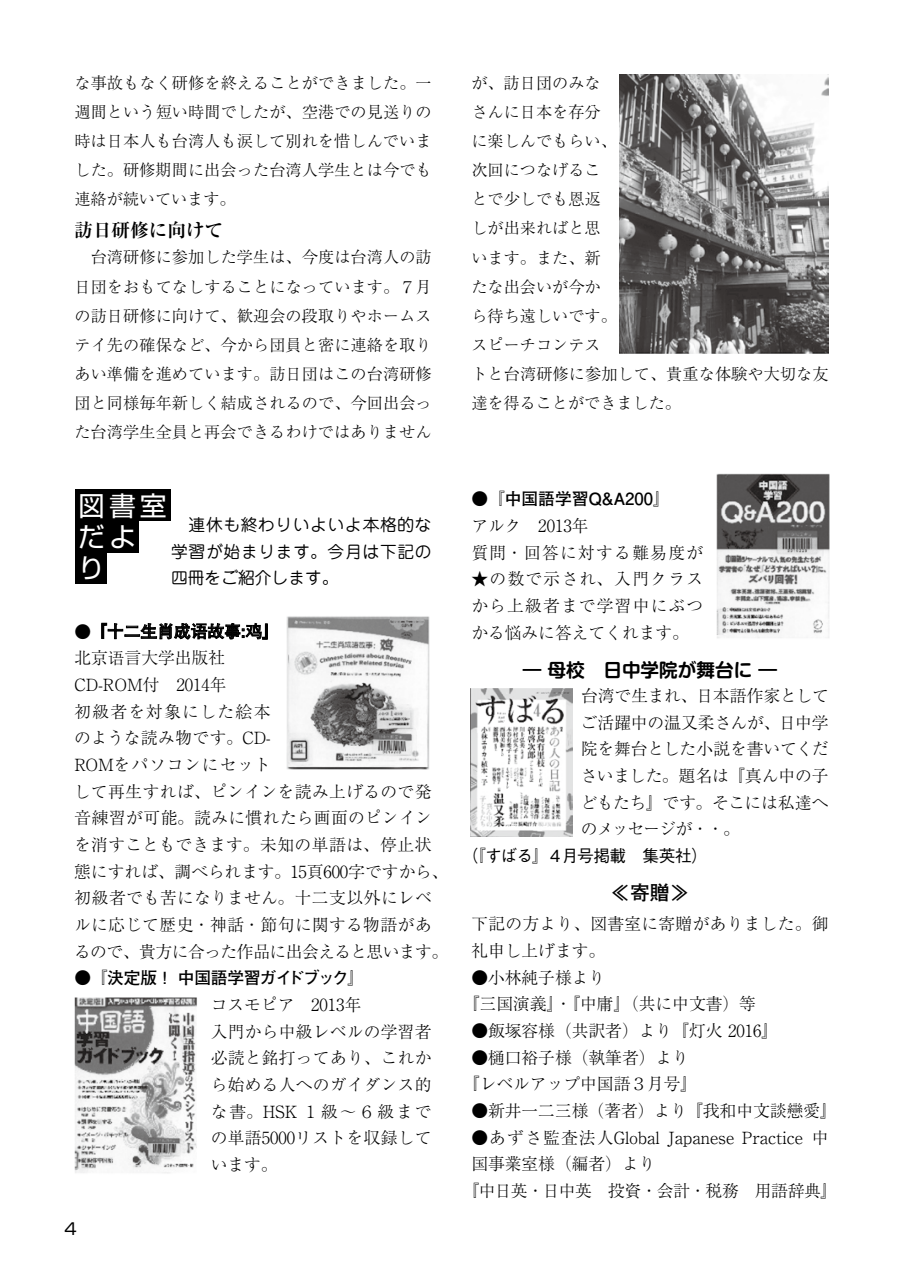
<style>
.page{position:relative;width:903px;height:1275px;background:#fff}
.page>*{position:absolute;margin:0;border:0;box-sizing:border-box;transform-origin:0 0}
.t1{font:26.95px/30.6px "Shin Go Pr 6 N";color:#fff}
.t2{font:700 19.78px "Futo Go B101 Pr 6 N";color:#000}
.t3{font:700 18.55px "Shin M Go Pr 6 N De";color:#000}
.t4{font:700 18.55px "Ryumin Pr 6 N";color:#000}
.t5{font:300 16.8px/26.6px "Ryumin Pr 6 N";color:#000}
.t6{font:16.8px/26.6px "Jun 201 Pro";letter-spacing:.04em;color:#000;text-align:justify}
.t7{font:300 16.8px/26.6px "Ryumin Pr 6 N";letter-spacing:.02em;color:#000}
.t8{font:700 16.8px "Futo Go B101 Pr 6 N";color:#000}
.t9{font:300 16.8px "Ryumin Pr 6 N";letter-spacing:-.025em;color:#000}
.t10{font:300 16.8px/26.6px "Ryumin Pr 6 N";letter-spacing:.075em;color:#000}
.t11{font:700 16.8px "Futo Go B101 Pr 6 N";letter-spacing:-.035em;color:#000}
.t12{font:500 16.8px "Gothic BBB Pr 6 N";letter-spacing:-.045em;color:#000}
.t13{font:300 16.1px/29.2px "Ryumin Pr 6 N";letter-spacing:.005em;color:#000;text-align:justify}
.t14{font:16.1px "Shin Go Pr 6 N";color:#000}
.s1{font-family:"Sim Hei";font-weight:400}
.s2{font-family:"Sim Sun";font-weight:400}
</style>
<div class="page">
<img style="left:619px;top:74px;width:209px;height:279px">
<svg style="left:101px;top:623px;width:167px;height:17px"></svg>
<div style="left:75px;top:489px;width:96px;height:32px;background:#000"></div>
<div style="left:75px;top:521px;width:64px;height:32px;background:#000"></div>
<div style="left:75px;top:552px;width:32px;height:32px;background:#000"></div>
<img style="left:716px;top:473px;width:114px;height:165px">
<img style="left:286px;top:616px;width:144px;height:154px">
<img style="left:74px;top:997px;width:123px;height:176px">
<img style="left:470px;top:689px;width:102px;height:147px">
<p class="t13" style="left:74px;top:67px;width:359px">な事故もなく研修を終えることができました。一週間という短い時間でしたが、空港での見送りの時は日本人も台湾人も涙して別れを惜しんでいました。研修期間に出会った台湾人学生とは今でも連絡が続いています。</p>
<p class="t4" style="left:74px;top:215px;width:150px">訪日研修に向けて</p>
<p class="t13" style="left:74px;top:242px;width:359px">　台湾研修に参加した学生は、今度は台湾人の訪日団をおもてなしすることになっています。７月の訪日研修に向けて、歓迎会の段取りやホームステイ先の確保など、今から団員と密に連絡を取りあい準備を進めています。訪日団はこの台湾研修団と同様毎年新しく結成されるので、今回出会った台湾学生全員と再会できるわけではありません</p>
<h1 class="t1" style="left:78px;top:489px;width:90px">図書室だより</h1>
<p class="t6" style="left:171px;top:509px;width:262px">　連休も終わりいよいよ本格的な学習が始まります。今月は下記の四冊をご紹介します。</p>
<p class="t8" style="left:74px;top:618px;width:206px">●『十二生肖成<span class="s1">语</span>故事:<span class="s1">鸡</span>』</p>
<p class="t5" style="left:74px;top:644px;width:376px">北京<span class="s2">语</span>言大学出版社<br>CD-ROM付　2014年<br>初級者を対象にした絵本<br>のような読み物です。CD-<br>ROMをパソコンにセット<br>して再生すれば、ピンインを読み上げるので発音練習が可能。読みに慣れたら画面のピンインを消すこともできます。未知の単語は、停止状態にすれば、調べられます。15頁600字ですから、初級者でも苦になりません。十二支以外にレベルに応じて歴史・神話・節句に関する物語があるので、貴方に合った作品に出会えると思います。</p>
<p class="t11" style="left:74px;top:964px;width:291px">●『決定版！ 中国語学習ガイドブック』</p>
<p class="t5" style="left:211px;top:990px;width:222px">コスモピア　2013年<br>入門から中級レベルの学習者必読と銘打ってあり、これから始める人へのガイダンス的な書。HSK １級～６級までの単語5000リストを収録しています。</p>
<p class="t14" style="left:65px;top:1215px;width:14px">4</p>
<p class="t13" style="left:471px;top:67px;width:359px;text-align:left">が、訪日団のみな<br>さんに日本を存分<br>に楽しんでもらい、<br>次回につなげるこ<br>とで少しでも恩返<br>しが出来ればと思<br>います。また、新<br>たな出会いが今か<br>ら待ち遠しいです。<br>スピーチコンテス<br>トと台湾研修に参加して、貴重な体験や大切な友達を得ることができました。</p>
<p class="t8" style="left:471px;top:486px;width:200px">●『中国語学習Q&amp;A200』</p>
<p class="t10" style="left:471px;top:512px;width:233px">アルク　2013年<br>質問・回答に対する難易度が</p>
<p class="t5" style="left:471px;top:565px;width:233px;text-align:justify">★の数で示され、入門クラスから上級者まで学習中にぶつかる悩みに答えてくれます。</p>
<p class="t3" style="left:523px;top:655px;width:256px">― 母校　日中学院が舞台に ―</p>
<p class="t5" style="left:580px;top:681px;width:250px;text-align:justify">台湾で生まれ、日本語作家としてご活躍中の温又柔さんが、日中学院を舞台とした小説を書いてくださいました。題名は『真ん中の子どもたち』です。そこには私達へのメッセージが・・。</p>
<p class="t12" style="left:462px;top:842px;width:248px">（『すばる』４月号掲載　集英社）</p>
<p class="t2" style="left:610px;top:877px;width:81px">≪寄贈≫</p>
<p class="t7" style="left:471px;top:910px;width:359px">下記の方より、図書室に寄贈がありました。御礼申し上げます。</p>
<p class="t5" style="left:463px;top:963px;width:294px;text-indent:8px">●小林純子様より<br>『三国演義』・『中庸』（共に中文書）等</p>
<p class="t5" style="left:471px;top:1016px;width:308px">●飯塚容様（共訳者）より『灯火 2016』</p>
<p class="t5" style="left:463px;top:1043px;width:236px;text-align:center">●樋口裕子様（執筆者）より『レベルアップ中国語３月号』</p>
<p class="t5" style="left:471px;top:1096px;width:367px">●新井一二三様（著者）より『我和中文談戀愛』</p>
<p class="t5" style="left:471px;top:1123px;width:359px">●あずさ監査法人Global Japanese Practice 中</p>
<p class="t5" style="left:471px;top:1150px;width:186px">国事業室様（編者）より</p>
<p class="t9" style="left:463px;top:1177px;width:376px">『中日英・日中英　投資・会計・税務　用語辞典』</p>
</div>
